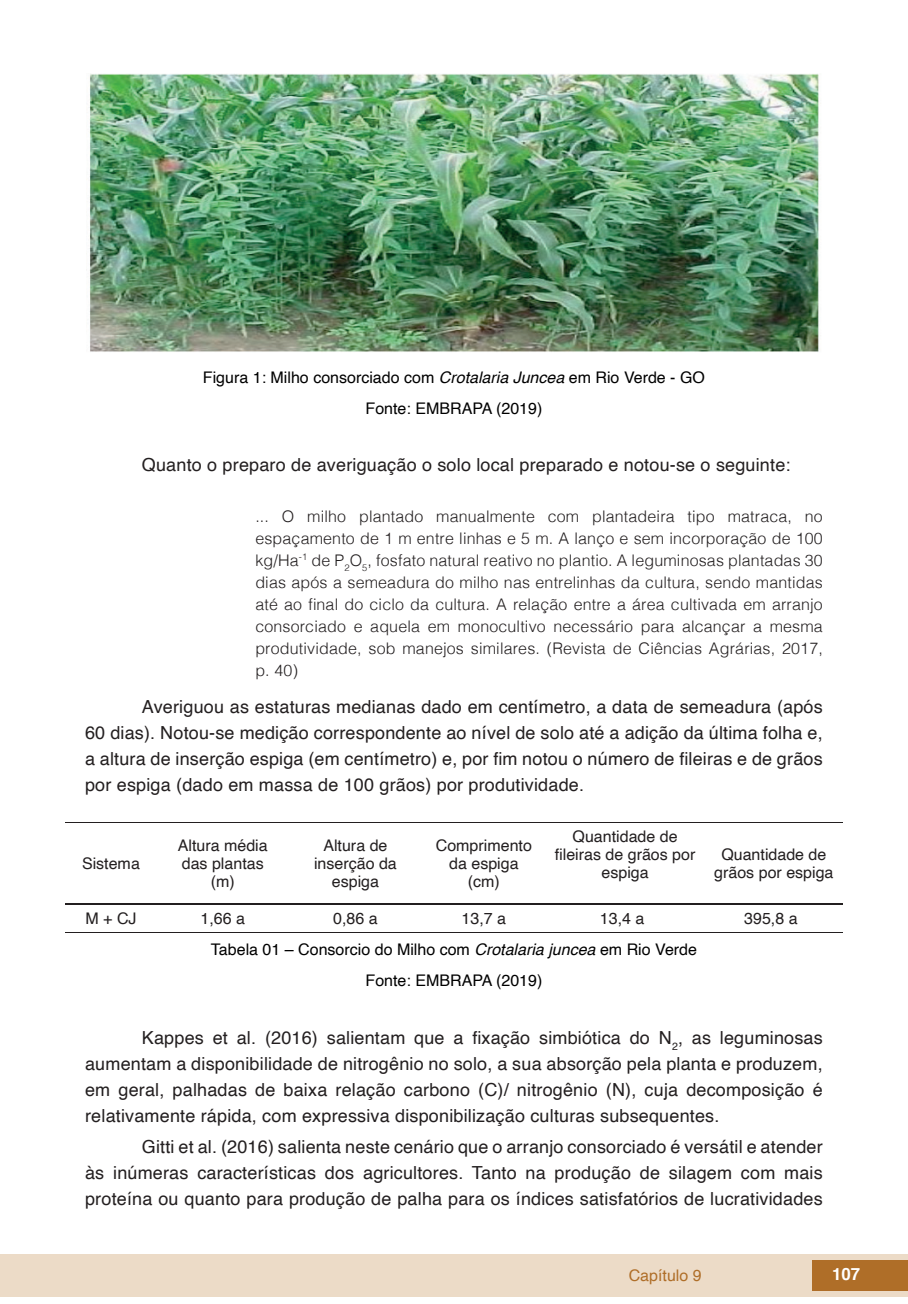
<style>
.page{position:relative;width:908px;height:1304px;background:#fff}
.page>*{position:absolute;margin:0;border:0;box-sizing:border-box;transform-origin:0 0}
.t1{font:18px/26px "Helvetica";letter-spacing:.01em;color:#231f20;text-align:justify}
.t2{font:700 16.8px "Helvetica";color:#fff}
.t3{font:300 16px/22px "Helvetica";letter-spacing:.01em;color:#231f20;text-align:justify}
.t4{font:16px/18px "Helvetica";color:#231f20;text-align:center}
.t5{font:16px/30.6px "Helvetica";color:#000;text-align:center}
.t6{font:16px "Helvetica";color:#af6e28}
.s1{font-style:italic}
.s2{font-style:inherit}
</style>
<div class="page">
<div style="left:0;top:1254px;width:906px;height:43px;background:#ecdbc7"></div>
<div style="left:812px;top:1261px;width:95px;height:30px;background:#af6e28"></div>
<img style="left:89px;top:74px;width:730px;height:278px">
<hr style="left:65px;top:822px;width:92px;height:1px;background:#231f20">
<hr style="left:157px;top:822px;width:131px;height:1px;background:#231f20">
<hr style="left:288px;top:822px;width:134px;height:1px;background:#231f20">
<hr style="left:422px;top:822px;width:123px;height:1px;background:#231f20">
<hr style="left:545px;top:822px;width:153px;height:1px;background:#231f20">
<hr style="left:704px;top:822px;width:138px;height:1px;background:#231f20">
<hr style="left:65px;top:904px;width:92px;height:1px;background:#231f20">
<hr style="left:157px;top:904px;width:131px;height:1px;background:#231f20">
<hr style="left:288px;top:904px;width:134px;height:1px;background:#231f20">
<hr style="left:422px;top:904px;width:123px;height:1px;background:#231f20">
<hr style="left:545px;top:904px;width:153px;height:1px;background:#231f20">
<hr style="left:704px;top:904px;width:138px;height:1px;background:#231f20">
<hr style="left:65px;top:932px;width:92px;height:1px;background:#231f20">
<hr style="left:157px;top:932px;width:131px;height:1px;background:#231f20">
<hr style="left:288px;top:932px;width:134px;height:1px;background:#231f20">
<hr style="left:422px;top:932px;width:123px;height:1px;background:#231f20">
<hr style="left:545px;top:932px;width:153px;height:1px;background:#231f20">
<hr style="left:704px;top:932px;width:138px;height:1px;background:#231f20">
<p class="t5" style="left:203px;top:363px;width:503px">Figura 1: Milho consorciado com <span class="s1">Crotalaria Juncea</span> em Rio Verde - GO<br>Fonte: EMBRAPA <span class="s2">(</span>2019)</p>
<p class="t1" style="left:142px;top:453px;width:650px">Quanto o preparo de averiguação o solo local preparado e notou-se o seguinte:</p>
<p class="t3" style="left:255px;top:504px;width:568px">... O milho plantado manualmente com plantadeira tipo matraca, no espaçamento de 1 m entre linhas e 5 m. A lanço e sem incorporação de 100 kg/Ha<sup>-1</sup> de P<sub>2</sub>O<sub>5</sub>, fosfato natural reativo no plantio. A leguminosas plantadas 30 dias após a semeadura do milho nas entrelinhas da cultura, sendo mantidas até ao final do ciclo da cultura. A relação entre a área cultivada em arranjo consorciado e aquela em monocultivo necessário para alcançar a mesma produtividade, sob manejos similares. (Revista de Ciências Agrárias, 2017, p. 40)</p>
<p class="t1" style="left:85px;top:694px;width:738px;text-indent:57px">Averiguou as estaturas medianas dado em centímetro, a data de semeadura (após 60 dias). Notou-se medição correspondente ao nível de solo até a adição da última folha e, a altura de inserção espiga (em centímetro) e, por fim notou o número de fileiras e de grãos por espiga (dado em massa de 100 grãos) por produtividade.</p>
<p class="t4" style="left:82px;top:855px;width:59px">Sistema</p>
<p class="t4" style="left:178px;top:837px;width:91px">Altura média das plantas (m)</p>
<p class="t4" style="left:314px;top:837px;width:84px">Altura de inserção da espiga</p>
<p class="t4" style="left:435px;top:837px;width:98px">Comprimento da espiga (cm)</p>
<p class="t4" style="left:554px;top:828px;width:142px">Quantidade de fileiras de grãos por espiga</p>
<p class="t4" style="left:714px;top:846px;width:121px">Quantidade de grãos por espiga</p>
<p class="t4" style="left:85px;top:910px;width:53px">M + CJ</p>
<p class="t4" style="left:200px;top:910px;width:46px">1,66 a</p>
<p class="t4" style="left:333px;top:910px;width:46px">0,86 a</p>
<p class="t4" style="left:461px;top:910px;width:46px">13,7 a</p>
<p class="t4" style="left:599px;top:910px;width:46px">13,4 a</p>
<p class="t4" style="left:743px;top:910px;width:55px">395,8 a</p>
<p class="t5" style="left:211px;top:935px;width:487px">Tabela 01 – Consorcio do Milho com <span class="s1">Crotalaria juncea</span> em Rio Verde<br>Fonte: EMBRAPA <span class="s2">(</span>2019)</p>
<p class="t1" style="left:85px;top:1025px;width:738px;text-indent:57px">Kappes et al. (2016) salientam que a fixação simbiótica do N<sub>2</sub>, as leguminosas aumentam a disponibilidade de nitrogênio no solo, a sua absorção pela planta e produzem, em geral, palhadas de baixa relação carbono (C)/ nitrogênio (N), cuja decomposição é relativamente rápida, com expressiva disponibilização culturas subsequentes.</p>
<p class="t1" style="left:85px;top:1134px;width:738px;text-indent:57px">Gitti et al. (2016) salienta neste cenário que o arranjo consorciado é versátil e atender às inúmeras características dos agricultores. Tanto na produção de silagem com mais proteína ou quanto para produção de palha para os índices satisfatórios de lucratividades</p>
<p class="t6" style="left:628px;top:1263px;width:74px">Capítulo 9</p>
<p class="t2" style="left:831px;top:1261px;width:30px">107</p>
</div>
